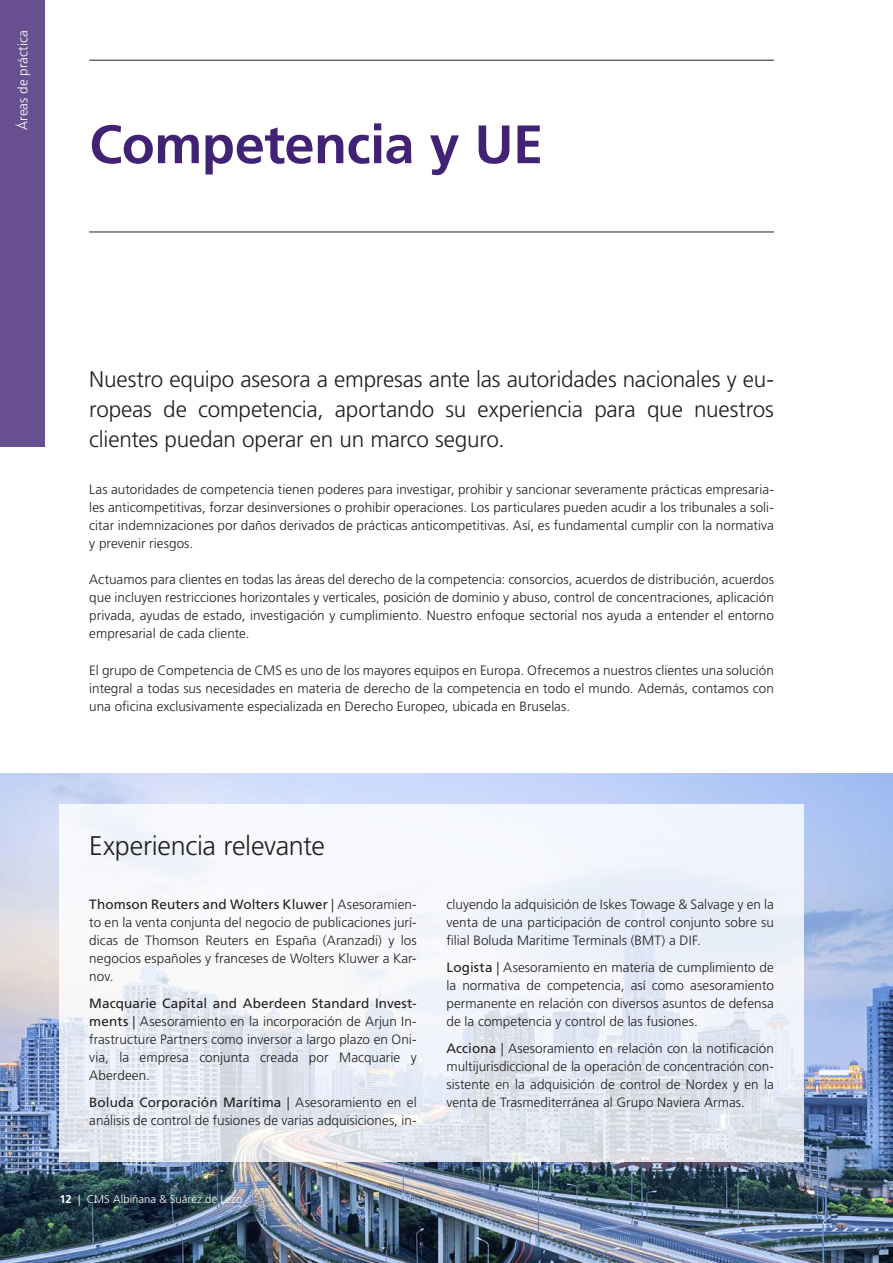
<style>
.page{position:relative;width:893px;height:1263px;background:#fff}
.page>*{position:absolute;margin:0;border:0;box-sizing:border-box;transform-origin:0 0}
.Head_5___line___38_45_6pt___Light___blac{font:700 54px "Frutiger LT Pro";letter-spacing:-.01em;color:#422373}
.Head_1___18_21_6pt___Light___black{font:300 27px "Frutiger LT Pro";letter-spacing:-.01em;color:#231f20}
.Intro_3___15_20pt___Light___black{font:300 22.5px/30px "Frutiger LT Pro";letter-spacing:-.015em;color:#231f20;text-align:justify}
.t1{font:300 13.5px/18px "Frutiger LT Pro";letter-spacing:.005em;color:#231f20;text-align:justify}
.Register___9_12pt___Light___black{font:300 13.5px "Frutiger LT Pro";letter-spacing:.005em;color:#fff}
.Page___left___7_5_10pt___Light___black{font:300 11.25px "Frutiger LT Pro";letter-spacing:.005em;color:#fff}
.s1{font-weight:400}
.s2{font-weight:700}
</style>
<div class="page">
<img style="left:0;top:774px;width:893px;height:489px">
<svg style="left:60px;top:805px;width:744px;height:357px;fill:#f0f3fa"></svg>
<hr style="left:89px;top:60px;width:685px;height:1px;background:#231f20">
<hr style="left:89px;top:232px;width:685px;height:1px;background:#231f20">
<div style="left:0;top:0;width:45px;height:446px;background:#684f8f"></div>
<p class="Register___9_12pt___Light___black" style="left:15px;top:130px;width:101px;rotate:-90deg">Áreas de práctica</p>
<p class="Head_5___line___38_45_6pt___Light___blac" style="left:89px;top:113px;width:455px">Competencia y UE</p>
<p class="Intro_3___15_20pt___Light___black" style="left:89px;top:365px;width:686px">Nuestro equipo asesora a empresas ante las autoridades nacionales y eu&shy;ropeas de competencia, aportando su experiencia para que nuestros clientes puedan operar en un marco seguro.</p>
<p class="t1" style="left:89px;top:481px;width:686px">Las autoridades de competencia tienen poderes para investigar, prohibir y sancionar severamente prácticas empresaria&shy;les anticompetitivas, forzar desinversiones o prohibir operaciones. Los particulares pueden acudir a los tribunales a soli&shy;citar indemnizaciones por daños derivados de prácticas anticompetitivas. Así, es fundamental cumplir con la normativa y prevenir riesgos.</p>
<p class="t1" style="left:89px;top:571px;width:686px">Actuamos para clientes en todas las áreas del derecho de la competencia: consorcios, acuerdos de distribución, acuerdos que incluyen restricciones horizontales y verticales, posición de dominio y abuso, control de concentraciones, aplicación privada, ayudas de estado, investigación y cumplimiento. Nuestro enfoque sectorial nos ayuda a entender el entorno empresarial de cada cliente.</p>
<p class="t1" style="left:89px;top:661px;width:686px">El grupo de Competencia de CMS es uno de los mayores equipos en Europa. Ofrecemos a nuestros clientes una solución integral a todas sus necesidades en materia de derecho de la competencia en todo el mundo. Además, contamos con una oficina exclusivamente especializada en Derecho Europeo, ubicada en Bruselas.</p>
<p class="Head_1___18_21_6pt___Light___black" style="left:89px;top:830px;width:237px">Experiencia relevante</p>
<p class="t1" style="left:89px;top:895px;width:329px"><span class="s1">Thomson Reuters and Wolters Kluwer</span> | Asesoramien&shy;to en la venta conjunta del negocio de publicaciones jurí&shy;dicas de Thomson Reuters en España (Aranzadi) y los negocios españoles y franceses de Wolters Kluwer a Kar&shy;nov.</p>
<p class="t1" style="left:89px;top:994px;width:329px"><span class="s1">Macquarie Capital and Aberdeen Standard Invest&shy;ments</span> | Asesoramiento en la incorporación de Arjun In&shy;frastructure Partners como inversor a largo plazo en Oni&shy;via, la empresa conjunta creada por Macquarie y Aberdeen.</p>
<p class="t1" style="left:89px;top:1093px;width:329px"><span class="s1">Boluda Corporación Marítima</span> | Asesoramiento en el análisis de control de fusiones de varias adquisiciones, in-</p>
<p class="Page___left___7_5_10pt___Light___black" style="left:60px;top:1193px;width:184px"><span class="s2">12</span> | CMS Albiñana &amp; Suárez de Lezo</p>
<p class="t1" style="left:446px;top:895px;width:329px">cluyendo la adquisición de Iskes Towage &amp; Salvage y en la venta de una participación de control conjunto sobre su filial Boluda Maritime Terminals (BMT) a DIF.</p>
<p class="t1" style="left:446px;top:958px;width:329px"><span class="s1">Logista</span> | Asesoramiento en materia de cumplimiento de la normativa de competencia, así como asesoramiento permanente en relación con diversos asuntos de defensa de la competencia y control de las fusiones.</p>
<p class="t1" style="left:446px;top:1039px;width:329px"><span class="s1">Acciona</span> | Asesoramiento en relación con la notificación multijurisdiccional de la operación de concentración con&shy;sistente en la adquisición de control de Nordex y en la venta de Trasmediterránea al Grupo Naviera Armas.</p>
</div>
